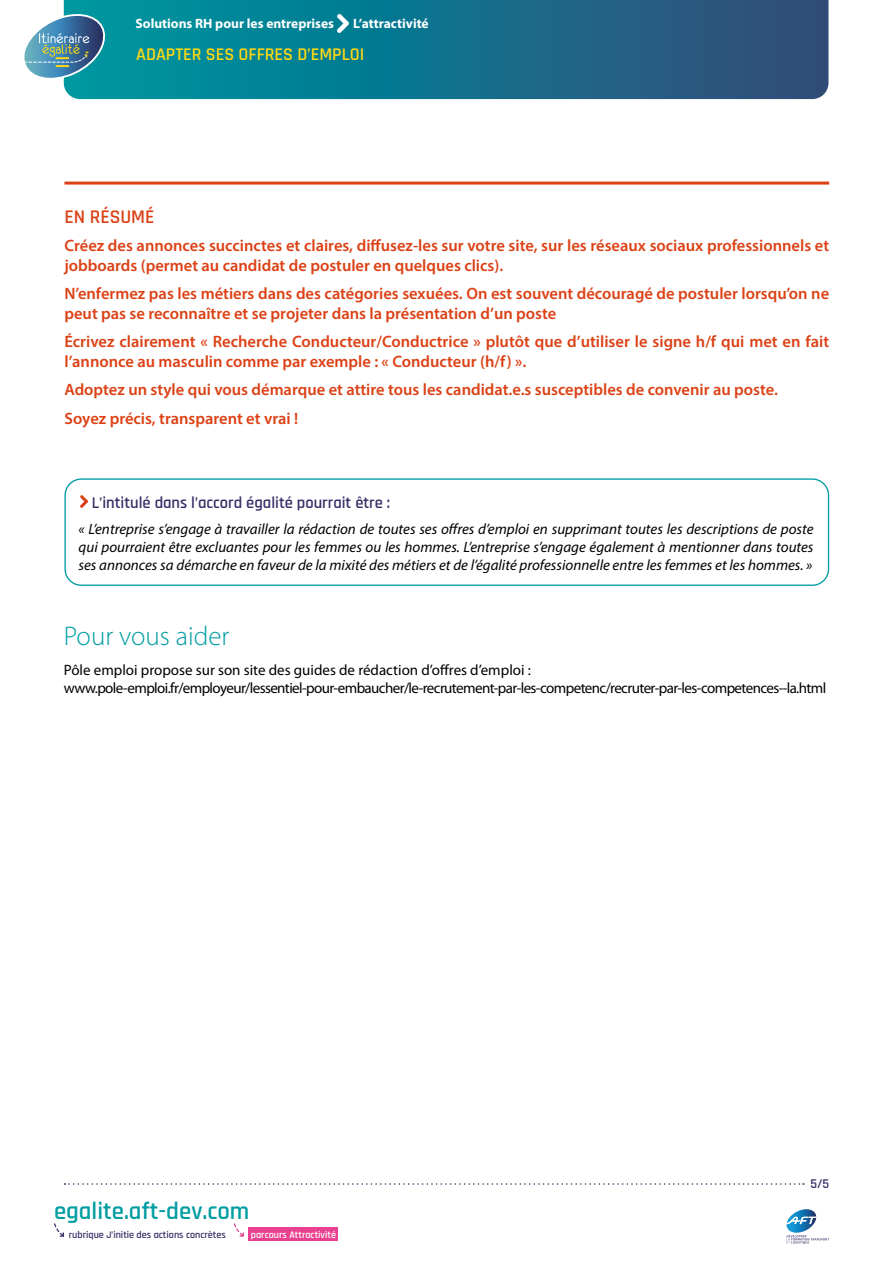
<style>
.page{position:relative;width:893px;height:1263px;background:#fff}
.page>*{position:absolute;margin:0;border:0;box-sizing:border-box;transform-origin:0 0}
.t1{font:300 27px "Myriad Pro";color:#009da2}
.t2{font:600 24.75px "Rajdhani";color:#009da2}
.t3{font:600 19.5px "Rajdhani";color:#dc4115}
.t4{font:600 18px "Rajdhani";color:#fed812}
.t5{font:600 16.5px/19.8px "Myriad Pro";color:#dc4115}
.t6{font:600 16.5px "Rajdhani";color:#382e67}
.t7{font:italic 15px/18px "Myriad Pro";color:#000;text-align:justify}
.t8{font:15px/18px "Myriad Pro";letter-spacing:-.04em;color:#000}
.t9{font:700 13.5px "Myriad Pro";color:#fff}
.t10{font:600 13.5px "Rajdhani";color:#382e67}
.t11{font:600 10.2px "Rajdhani";color:#382e67}
.t12{font:600 10.2px "Rajdhani";color:#fff}
</style>
<div class="page">
<svg style="left:786px;top:1209px;width:43px;height:35px"></svg>
<hr style="left:64px;top:182px;width:765px;height:3px;background:#dc4115">
<svg style="left:80px;top:495px;width:8px;height:13px"></svg>
<div style="left:64px;top:478px;width:765px;height:108px;border:1px solid #009da2;border-radius:16px"></div>
<svg style="left:64px;top:0;width:764px;height:99px;background:#13708c"></svg>
<svg style="left:24px;top:13px;width:86px;height:68px"></svg>
<svg style="left:337px;top:14px;width:12px;height:19px"></svg>
<svg style="left:65px;top:1183px;width:739px;height:2px"></svg>
<svg style="left:54px;top:1223px;width:10px;height:14px"></svg>
<div style="left:249px;top:1227px;width:89px;height:14px;background:#e94190"></div>
<svg style="left:234px;top:1223px;width:10px;height:14px"></svg>
<p class="t9" style="left:136px;top:14px;width:200px">Solutions RH pour les entreprises</p>
<p class="t9" style="left:353px;top:14px;width:77px">L’attractivité</p>
<p class="t4" style="left:136px;top:43px;width:230px">ADAPTER SES OFFRES D’EMPLOI</p>
<p class="t3" style="left:64px;top:205px;width:92px">EN RÉSUMÉ</p>
<p class="t5" style="left:64px;top:235px;width:766px">Créez des annonces succinctes et claires, diffusez-les sur votre site, sur les réseaux sociaux professionnels et jobboards (permet au candidat de postuler en quelques clics).</p>
<p class="t5" style="left:64px;top:283px;width:766px">N’enfermez pas les métiers dans des catégories sexuées. On est souvent découragé de postuler lorsqu’on ne peut pas se reconnaître et se projeter dans la présentation d’un poste</p>
<p class="t5" style="left:64px;top:331px;width:766px">Écrivez clairement « Recherche Conducteur/Conductrice » plutôt que d’utiliser le signe h/f qui met en fait l’annonce au masculin comme par exemple : « Conducteur (h/f) ».</p>
<p class="t5" style="left:64px;top:375px;width:715px;line-height:28.3px">Adoptez un style qui vous démarque et attire tous les candidat.e.s susceptibles de convenir au poste.<br>Soyez précis, transparent et vrai !</p>
<p class="t6" style="left:92px;top:493px;width:300px">L’intitulé dans l’accord égalité pourrait être :</p>
<p class="t7" style="left:79px;top:520px;width:736px">« L’entreprise s’engage à travailler la rédaction de toutes ses offres d’emploi en supprimant toutes les descriptions de poste qui pourraient être excluantes pour les femmes ou les hommes. L’entreprise s’engage également à mentionner dans toutes ses annonces sa démarche en faveur de la mixité des métiers et de l’égalité professionnelle entre les femmes et les hommes. »</p>
<h1 class="t1" style="left:64px;top:620px;width:167px">Pour vous aider</h1>
<p class="t8" style="left:64px;top:660px;width:764px">Pôle emploi propose sur son site des guides de rédaction d’offres d’emploi : www.pole-emploi.fr/employeur/lessentiel-pour-embaucher/le-recrutement-par-les-competenc/recruter-par-les-competences--la.html</p>
<h2 class="t2" style="left:54px;top:1196px;width:197px">egalite.aft-dev.com</h2>
<p class="t11" style="left:69px;top:1228px;width:159px">rubrique J’initie des actions concrètes</p>
<p class="t12" style="left:251px;top:1228px;width:87px">parcours Attractivité</p>
<p class="t10" style="left:810px;top:1176px;width:20px">5/5</p>
</div>
